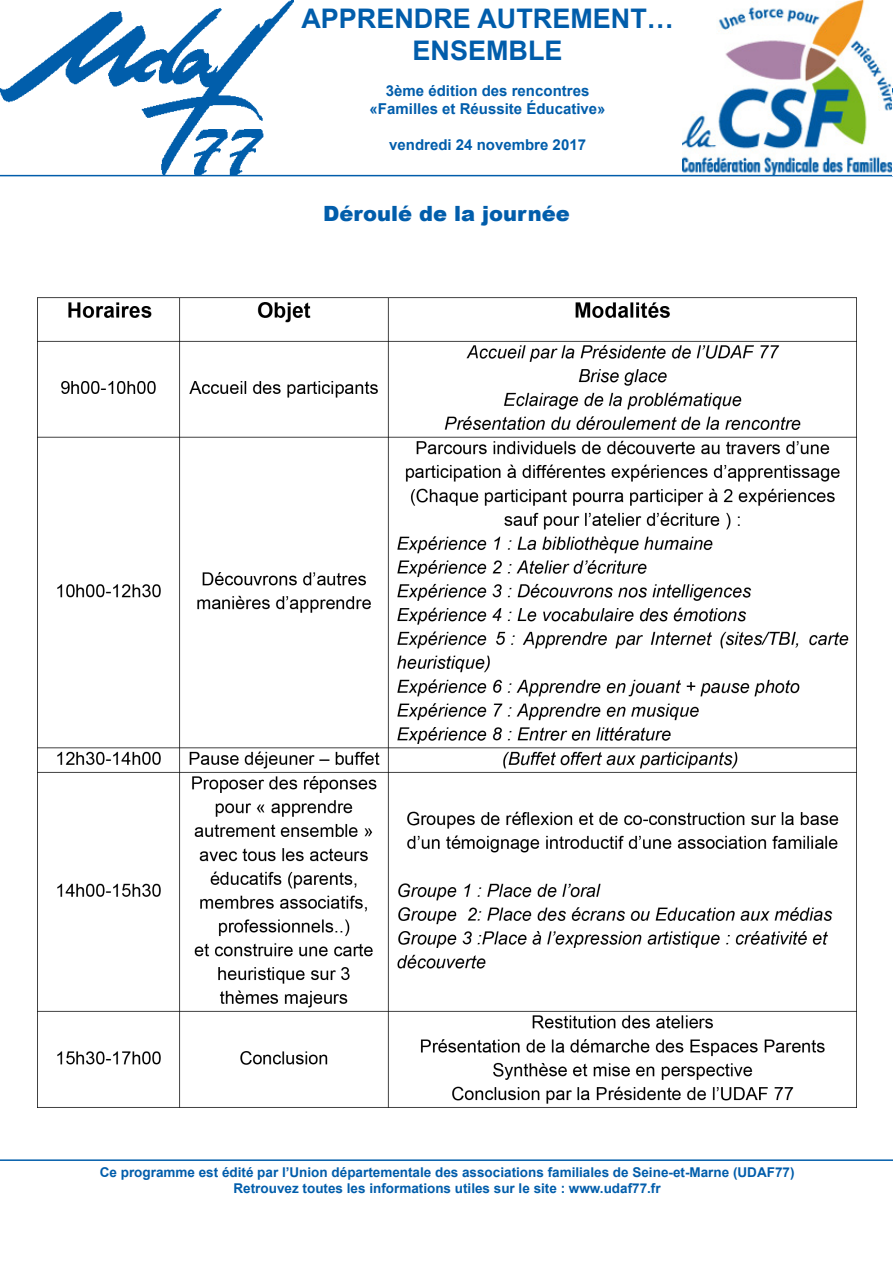
<style>
.page{position:relative;width:893px;height:1263px;background:#fff}
.page>*{position:absolute;margin:0;border:0;box-sizing:border-box;transform-origin:0 0}
.t1{font:700 27px/32.4px "Arial";color:#015dab;text-align:center}
.t2{font:900 21px "Arial";color:#015dab}
.t3{font:700 15px/18px "Arial";color:#015dab;text-align:center}
.t4{font:700 13.5px/16.2px "Arial";color:#015dab;text-align:center}
</style>
<div class="page">
<img style="left:0;top:0;width:293px;height:175px">
<img style="left:682px;top:0;width:211px;height:175px">
<hr style="left:0;top:175px;width:893px;height:1px;background:#015dab">
<hr style="left:0;top:1159px;width:893px;height:2px;background:#015dab">
<img style="left:37px;top:298px;width:820px;height:810px">
<h1 class="t1" style="left:301px;top:3px;width:374px">APPRENDRE AUTREMENT…<br>ENSEMBLE</h1>
<p class="t3" style="left:370px;top:82px;width:237px">3ème édition des rencontres «Familles et Réussite Éducative»</p>
<p class="t3" style="left:389px;top:136px;width:198px">vendredi 24 novembre 2017</p>
<p class="t2" style="left:323px;top:199px;width:248px">Déroulé de la journée</p>
<p class="t4" style="left:100px;top:1165px;width:696px">Ce programme est édité par l’Union départementale des associations familiales de Seine-et-Marne (UDAF77)<br>Retrouvez toutes les informations utiles sur le site : www.udaf77.fr</p>
</div>
